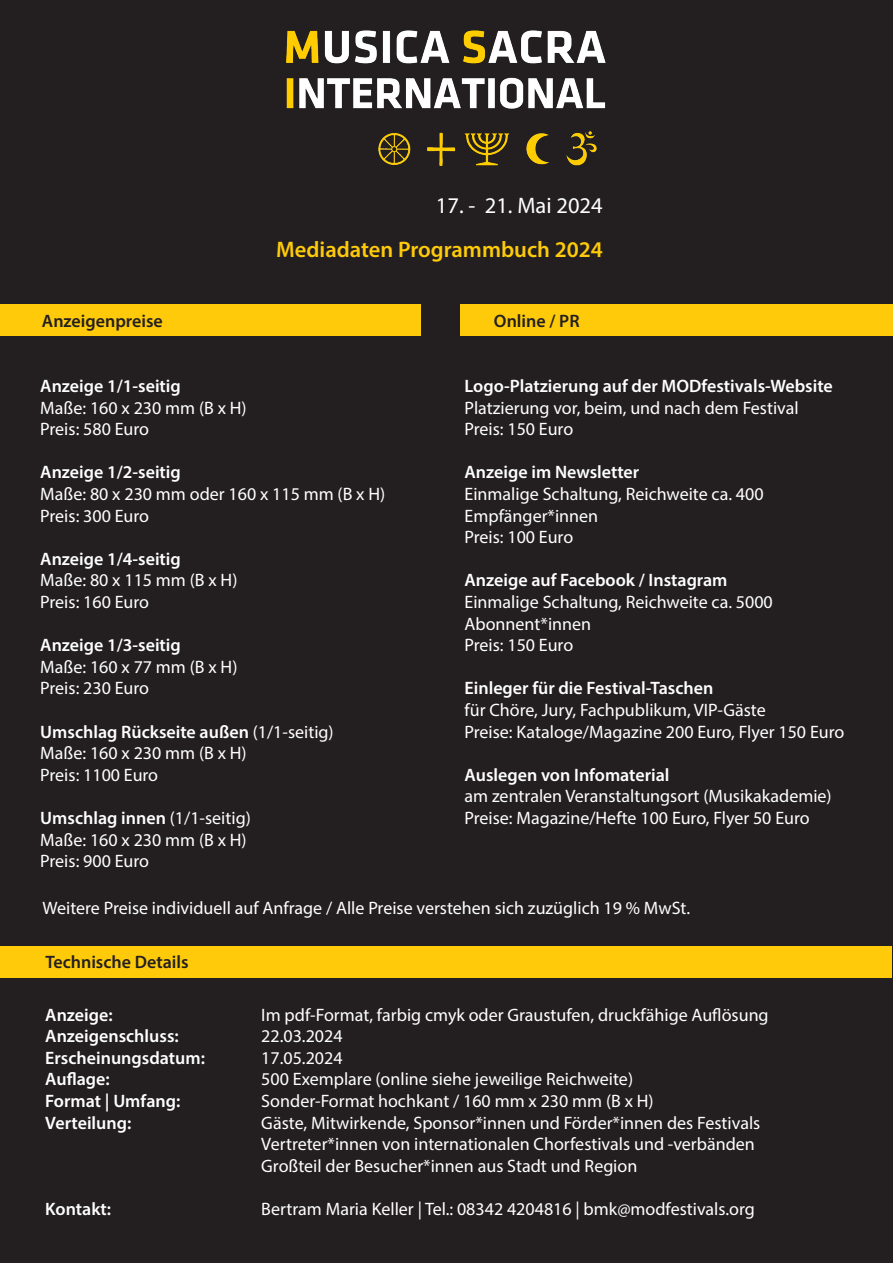
<style>
.page{position:relative;width:893px;height:1263px;background:#231f20}
.page>*{position:absolute;margin:0;border:0;box-sizing:border-box;transform-origin:0 0}
.t1{font:600 22.5px "Myriad Pro";color:#feca0a}
.t2{font:22.5px "Myriad Pro";color:#fff}
.t3{font:18px/21.6px "Myriad Pro";color:#fff}
.t4{font:600 18px "Myriad Pro";color:#fff}
.t5{font:600 18px "Myriad Pro";color:#231f20}
.s1{font-weight:600}
.s2{font-weight:400}
</style>
<div class="page">
<img style="left:286px;top:30px;width:320px;height:136px">
<div style="left:0;top:304px;width:420px;height:32px;background:#feca0a"></div>
<div style="left:0;top:946px;width:892px;height:32px;background:#feca0a"></div>
<div style="left:460px;top:304px;width:433px;height:32px;background:#feca0a"></div>
<p class="t2" style="left:436px;top:192px;width:168px">17. - 21. Mai 2024</p>
<p class="t5" style="left:42px;top:310px;width:122px">Anzeigenpreise</p>
<p class="t1" style="left:276px;top:235px;width:328px">Mediadaten Programmbuch 2024</p>
<p class="t5" style="left:494px;top:309px;width:87px">Online / PR</p>
<p class="t3" style="left:40px;top:375px;width:208px"><span class="s1">Anzeige 1/1-seitig<br></span>Maße: 160 x 230 mm (B x H)</p>
<p class="t3" style="left:40px;top:418px;width:110px">Preis: 580 Euro</p>
<p class="t4" style="left:40px;top:461px;width:142px">Anzeige 1/2-seitig</p>
<p class="t3" style="left:40px;top:483px;width:346px">Maße: 80 x 230 mm oder 160 x 115 mm (B x H)</p>
<p class="t3" style="left:40px;top:504px;width:110px">Preis: 300 Euro</p>
<p class="t4" style="left:40px;top:547px;width:142px">Anzeige 1/4-seitig</p>
<p class="t3" style="left:40px;top:569px;width:199px">Maße: 80 x 115 mm (B x H)</p>
<p class="t3" style="left:40px;top:591px;width:110px">Preis: 160 Euro</p>
<p class="t4" style="left:40px;top:634px;width:142px">Anzeige 1/3-seitig</p>
<p class="t3" style="left:40px;top:656px;width:199px">Maße: 160 x 77 mm (B x H)</p>
<p class="t3" style="left:40px;top:677px;width:110px">Preis: 230 Euro</p>
<p class="t4" style="left:40px;top:720px;width:295px">Umschlag Rückseite außen <span class="s2">(1/1-seitig)</span></p>
<p class="t3" style="left:40px;top:742px;width:208px">Maße: 160 x 230 mm (B x H)</p>
<p class="t3" style="left:40px;top:764px;width:119px">Preis: 1100 Euro</p>
<p class="t4" style="left:40px;top:806px;width:212px">Umschlag innen <span class="s2">(1/1-seitig)</span></p>
<p class="t3" style="left:40px;top:828px;width:208px">Maße: 160 x 230 mm (B x H)</p>
<p class="t3" style="left:40px;top:850px;width:110px">Preis: 900 Euro</p>
<p class="t4" style="left:465px;top:374px;width:370px">Logo-Platzierung auf der MODfestivals-Website</p>
<p class="t3" style="left:465px;top:396px;width:336px">Platzierung vor, beim, und nach dem Festival</p>
<p class="t3" style="left:465px;top:418px;width:110px">Preis: 150 Euro</p>
<p class="t4" style="left:465px;top:461px;width:176px">Anzeige im Newsletter</p>
<p class="t3" style="left:465px;top:483px;width:301px">Einmalige Schaltung, Reichweite ca. 400<br>Empfänger*innen</p>
<p class="t3" style="left:465px;top:526px;width:110px">Preis: 100 Euro</p>
<p class="t4" style="left:465px;top:569px;width:264px">Anzeige auf Facebook / Instagram</p>
<p class="t3" style="left:465px;top:591px;width:310px">Einmalige Schaltung, Reichweite ca. 5000<br>Abonnent*innen</p>
<p class="t3" style="left:465px;top:634px;width:110px">Preis: 150 Euro</p>
<p class="t4" style="left:465px;top:677px;width:250px">Einleger für die Festival-Taschen</p>
<p class="t3" style="left:465px;top:699px;width:303px">für Chöre, Jury, Fachpublikum, VIP-Gäste</p>
<p class="t3" style="left:465px;top:720px;width:381px">Preise: Kataloge/Magazine 200 Euro, Flyer 150 Euro</p>
<p class="t4" style="left:465px;top:763px;width:207px">Auslegen von Infomaterial</p>
<p class="t3" style="left:465px;top:785px;width:369px">am zentralen Veranstaltungsort (Musikakademie)</p>
<p class="t3" style="left:465px;top:807px;width:347px">Preise: Magazine/Hefte 100 Euro, Flyer 50 Euro</p>
<p class="t3" style="left:43px;top:896px;width:649px">Weitere Preise individuell auf Anfrage / Alle Preise verstehen sich zuzüglich 19 % MwSt.</p>
<p class="t5" style="left:45px;top:950px;width:145px">Technische Details</p>
<p class="t4" style="left:45px;top:1003px;width:69px">Anzeige:</p>
<p class="t3" style="left:261px;top:1003px;width:509px">Im pdf-Format, farbig cmyk oder Graustufen, druckfähige Auflösung</p>
<p class="t4" style="left:45px;top:1025px;width:135px">Anzeigenschluss:</p>
<p class="t3" style="left:261px;top:1025px;width:83px">22.03.2024</p>
<p class="t4" style="left:45px;top:1046px;width:161px">Erscheinungsdatum:</p>
<p class="t3" style="left:261px;top:1047px;width:83px">17.05.2024</p>
<p class="t4" style="left:45px;top:1068px;width:66px">Auflage:</p>
<p class="t3" style="left:261px;top:1068px;width:373px">500 Exemplare (online siehe jeweilige Reichweite)</p>
<p class="t4" style="left:45px;top:1089px;width:137px">Format | Umfang:</p>
<p class="t3" style="left:261px;top:1090px;width:394px">Sonder-Format hochkant / 160 mm x 230 mm (B x H)</p>
<p class="t4" style="left:45px;top:1111px;width:88px">Verteilung:</p>
<p class="t3" style="left:261px;top:1111px;width:501px">Gäste, Mitwirkende, Sponsor*innen und Förder*innen des Festivals</p>
<p class="t3" style="left:261px;top:1133px;width:495px">Vertreter*innen von internationalen Chorfestivals und -verbänden</p>
<p class="t3" style="left:261px;top:1155px;width:378px">Großteil der Besucher*innen aus Stadt und Region</p>
<p class="t4" style="left:45px;top:1197px;width:67px">Kontakt:</p>
<p class="t3" style="left:261px;top:1198px;width:495px">Bertram Maria Keller | Tel.: 08342 4204816 | bmk@modfestivals.org</p>
</div>
